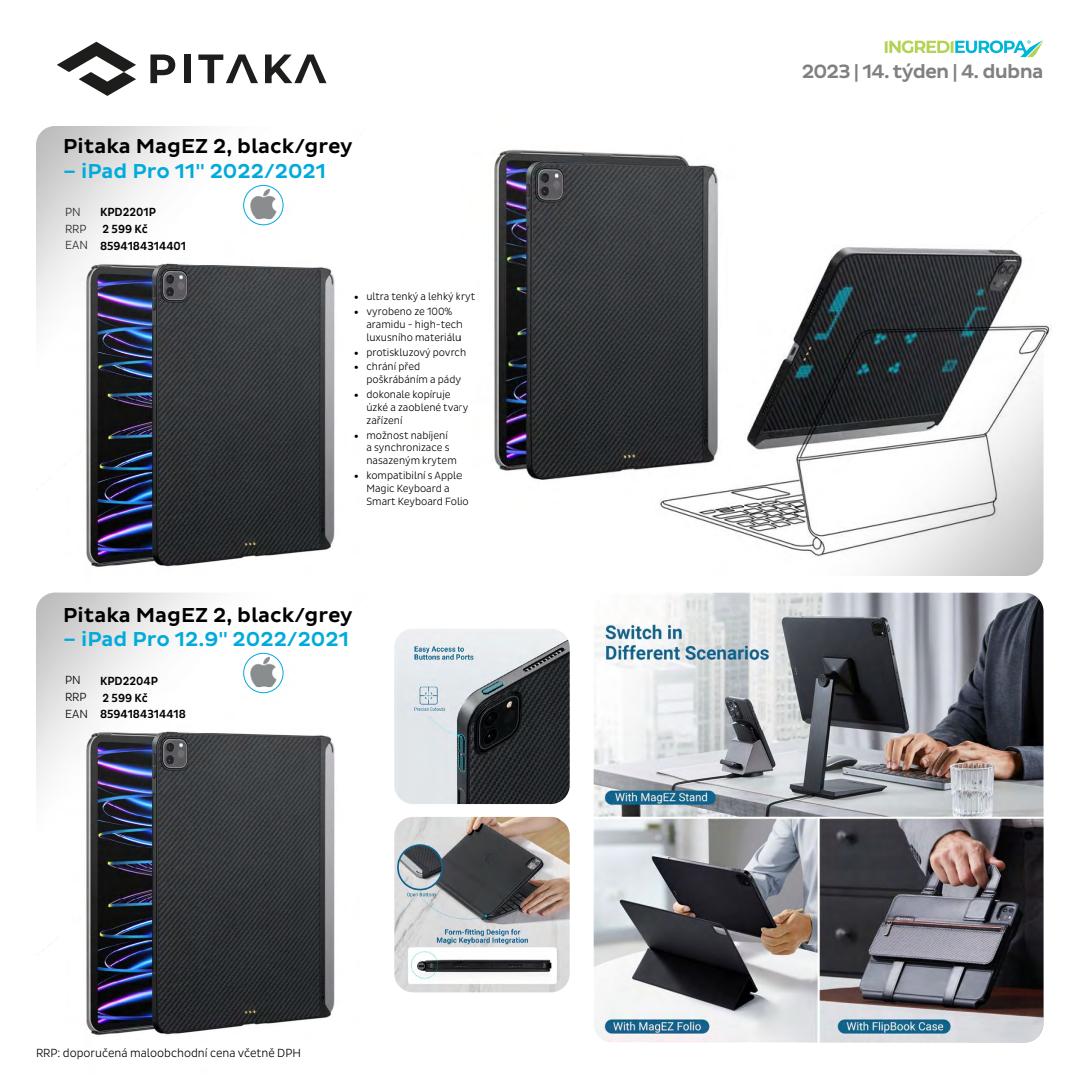
<style>
.page{position:relative;width:1080px;height:1080px;background:#fff}
.page>*{position:absolute;margin:0;border:0;box-sizing:border-box;transform-origin:0 0}
.t1{font:500 20.6px "Pluto Sans";color:#000}
.t2{font:500 20.6px "Pluto Sans";color:#00abdb}
.t3{font:500 19.6px "Pluto Sans";letter-spacing:-.04em;color:#000}
.t4{font:300 12px/16.8px "Pluto Sans Cond";color:#000}
.t5{font:500 12px/16.9px "Pluto Sans Cond";color:#000}
.t6{font:300 10.7px/12.8px "Pluto Sans Cond";color:#000}
.s1{font-family:"Myriad Pro";font-size:18px}
</style>
<div class="page">
<img style="left:36px;top:126px;width:248px;height:99px">
<img style="left:36px;top:606px;width:498px;height:387px">
<svg style="left:885px;top:40px;width:158px;height:14px"></svg>
<svg style="left:244px;top:653px;width:39px;height:40px"></svg>
<img style="left:244px;top:656px;width:39px;height:31px">
<div style="left:244px;top:653px;width:39px;height:40px;border:1px solid #00abdb;border-radius:50%"></div>
<svg style="left:244px;top:185px;width:39px;height:40px"></svg>
<img style="left:244px;top:188px;width:39px;height:31px">
<div style="left:244px;top:185px;width:39px;height:40px;border:1px solid #00abdb;border-radius:50%"></div>
<svg style="left:150px;top:55px;width:25px;height:28px"></svg>
<div style="left:184px;top:55px;width:7px;height:28px;background:#1d1d1b"></div>
<svg style="left:198px;top:55px;width:60px;height:28px"></svg>
<svg style="left:265px;top:55px;width:62px;height:28px"></svg>
<svg style="left:57px;top:42px;width:79px;height:54px"></svg>
<img style="left:36px;top:225px;width:299px;height:381px">
<img style="left:36px;top:693px;width:358px;height:342px">
<img style="left:460px;top:54px;width:590px;height:575px">
<img style="left:594px;top:593px;width:450px;height:450px">
<img style="left:394px;top:629px;width:176px;height:175px">
<img style="left:394px;top:817px;width:176px;height:175px">
<h1 class="t1" style="left:63px;top:134px;width:291px">Pitaka MagEZ 2, black/grey</h1>
<h1 class="t2" style="left:63px;top:159px;width:264px">– iPad Pro 11" 2022/2021</h1>
<p class="t4" style="left:65px;top:203px;width:24px">PN<br>RRP<br>EAN</p>
<p class="t5" style="left:100px;top:204px;width:88px">KPD2201P<br>2 599 Kč<br>8594184314401</p>
<p class="t6" style="left:354px;top:290px;width:123px"><span class="s1">•</span> ultra tenký a lehký kryt</p>
<p class="t6" style="left:366px;top:305px;width:97px;text-indent:-12px"><span class="s1">•</span> vyrobeno ze 100% aramidu - high-tech luxusního materiálu</p>
<p class="t6" style="left:354px;top:346px;width:114px"><span class="s1">•</span> protiskluzový povrch</p>
<p class="t6" style="left:366px;top:361px;width:96px;text-indent:-12px"><span class="s1">•</span> chrání před poškrábáním a pády</p>
<p class="t6" style="left:366px;top:388px;width:104px;text-indent:-12px"><span class="s1">•</span> dokonale kopíruje úzké a zaoblené tvary zařízení</p>
<p class="t6" style="left:366px;top:429px;width:92px;text-indent:-12px"><span class="s1">•</span> možnost nabíjení<br>a synchronizace s nasazeným krytem</p>
<p class="t6" style="left:366px;top:469px;width:104px;text-indent:-12px"><span class="s1">•</span> kompatibilní s Apple<br>Magic Keyboard a<br>Smart Keyboard Folio</p>
<h1 class="t1" style="left:63px;top:603px;width:291px">Pitaka MagEZ 2, black/grey</h1>
<h1 class="t2" style="left:63px;top:628px;width:287px">– iPad Pro 12.9" 2022/2021</h1>
<p class="t4" style="left:65px;top:672px;width:24px">PN<br>RRP<br>EAN</p>
<p class="t5" style="left:100px;top:673px;width:87px">KPD2204P<br>2 599 Kč<br>8594184314418</p>
<p class="t4" style="left:36px;top:1045px;width:266px">RRP: doporučená maloobchodní cena včetně DPH</p>
<h2 class="t3" style="left:802px;top:60px;width:243px">2023 | 14. týden | 4. dubna</h2>
</div>
